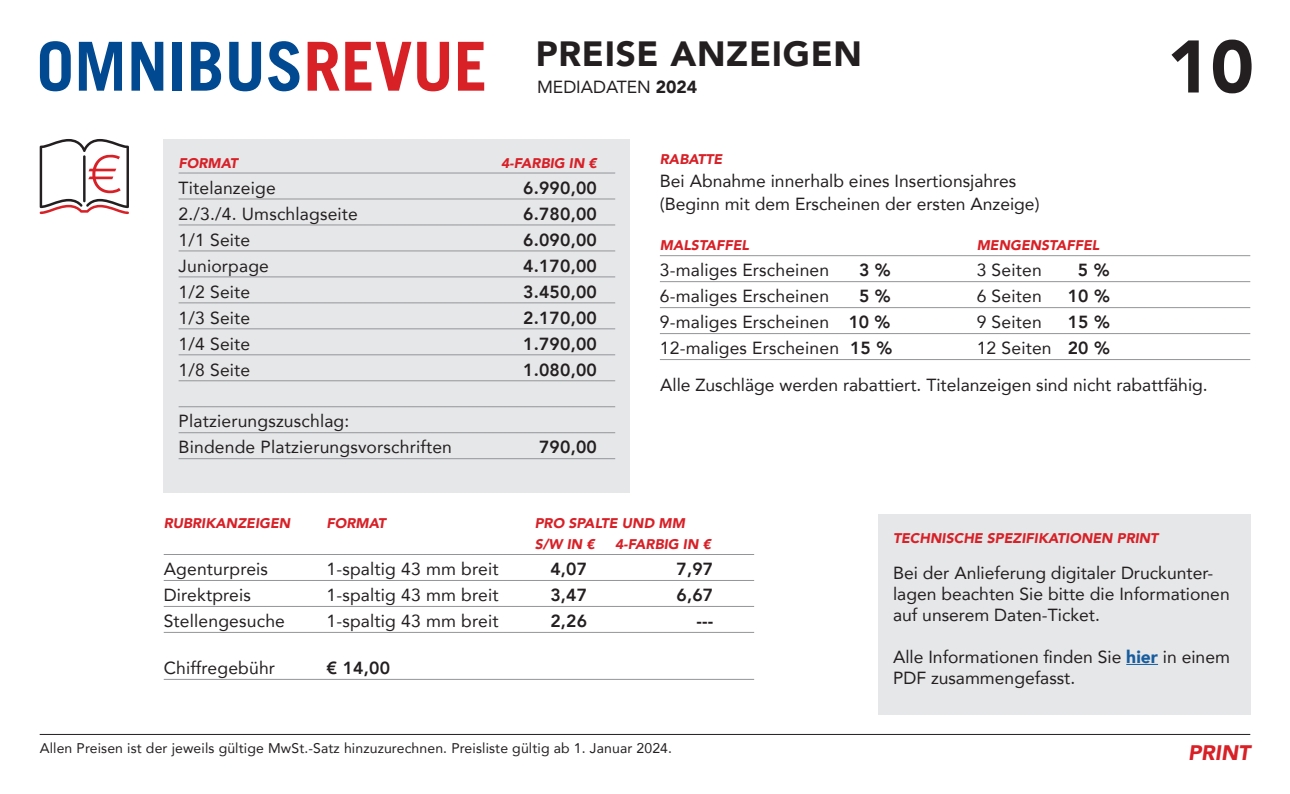
<style>
.page{position:relative;width:1290px;height:794px;background:#fff}
.page>*{position:absolute;margin:0;border:0;box-sizing:border-box;transform-origin:0 0}
.t1{font:900 73.5px "Avenir";color:#231f20}
.t2{font:900 35px "Avenir";letter-spacing:.02em;color:#231f20}
.t3{font:italic 900 21px "Avenir";color:#d82027}
.t4{font:17.5px/21px "Avenir";letter-spacing:.005em;color:#231f20}
.t5{font:800 17.5px "Avenir";letter-spacing:.01em;color:#231f20}
.t6{font:italic 900 14px/21px "Avenir";color:#d82027}
.t7{font:14px "Avenir";letter-spacing:.01em;color:#231f20}
.s1{font-weight:900}
.s2{font-weight:800}
.s3{font-weight:900;color:#175d9e}
</style>
<div class="page">
<hr style="left:40px;top:734px;width:1210px;height:1px;background:#231f20">
<svg style="left:172px;top:42px;width:1px;height:49px"></svg>
<svg style="left:39px;top:41px;width:83px;height:51px"></svg>
<svg style="left:131px;top:41px;width:33px;height:50px"></svg>
<div style="left:173px;top:42px;width:9px;height:49px;background:#014990"></div>
<svg style="left:191px;top:41px;width:259px;height:51px"></svg>
<svg style="left:458px;top:41px;width:27px;height:50px"></svg>
<svg style="left:40px;top:139px;width:89px;height:75px"></svg>
<hr style="left:660px;top:255px;width:590px;height:1px;background:#939598">
<hr style="left:660px;top:281px;width:590px;height:1px;background:#939598">
<hr style="left:660px;top:307px;width:590px;height:1px;background:#939598">
<hr style="left:660px;top:333px;width:590px;height:1px;background:#939598">
<hr style="left:660px;top:359px;width:590px;height:1px;background:#939598">
<div style="left:164px;top:139px;width:466px;height:354px;background:#e6e7e9"></div>
<hr style="left:179px;top:173px;width:436px;height:1px;background:#939598">
<hr style="left:179px;top:199px;width:436px;height:1px;background:#939598">
<hr style="left:179px;top:225px;width:436px;height:1px;background:#939598">
<hr style="left:179px;top:251px;width:436px;height:1px;background:#939598">
<hr style="left:179px;top:277px;width:436px;height:1px;background:#939598">
<hr style="left:179px;top:302px;width:436px;height:1px;background:#939598">
<hr style="left:179px;top:328px;width:436px;height:1px;background:#939598">
<hr style="left:179px;top:354px;width:436px;height:1px;background:#939598">
<hr style="left:179px;top:380px;width:436px;height:1px;background:#939598">
<hr style="left:179px;top:406px;width:436px;height:1px;background:#939598">
<hr style="left:179px;top:432px;width:436px;height:1px;background:#939598">
<hr style="left:179px;top:458px;width:436px;height:1px;background:#939598">
<div style="left:878px;top:514px;width:372px;height:200px;background:#e6e7e9"></div>
<hr style="left:1126px;top:664px;width:32px;height:1px;background:#175d9e">
<hr style="left:164px;top:554px;width:590px;height:1px;background:#939598">
<hr style="left:164px;top:580px;width:590px;height:1px;background:#939598">
<hr style="left:164px;top:606px;width:590px;height:1px;background:#939598">
<hr style="left:164px;top:632px;width:590px;height:1px;background:#939598">
<hr style="left:164px;top:679px;width:590px;height:1px;background:#939598">
<h2 class="t2" style="left:536px;top:24px;width:328px">PREISE ANZEIGEN</h2>
<p class="t4" style="left:537px;top:76px;width:162px">MEDIADATEN <span class="s1">2024</span></p>
<h1 class="t1" style="left:1167px;top:4px;width:89px">10</h1>
<p class="t6" style="left:179px;top:152px;width:61px">FORMAT</p>
<p class="t6" style="left:501px;top:152px;width:97px">4-FARBIG IN €</p>
<p class="t4" style="left:179px;top:177px;width:99px">Titelanzeige</p>
<p class="t5" style="left:523px;top:174px;width:75px">6.990,00</p>
<p class="t4" style="left:179px;top:203px;width:181px">2./3./4. Umschlagseite</p>
<p class="t5" style="left:523px;top:200px;width:75px">6.780,00</p>
<p class="t4" style="left:179px;top:229px;width:73px">1/1 Seite</p>
<p class="t5" style="left:523px;top:226px;width:75px">6.090,00</p>
<p class="t4" style="left:179px;top:255px;width:92px">Juniorpage</p>
<p class="t5" style="left:523px;top:252px;width:75px">4.170,00</p>
<p class="t4" style="left:179px;top:280px;width:73px">1/2 Seite</p>
<p class="t5" style="left:523px;top:278px;width:75px">3.450,00</p>
<p class="t4" style="left:179px;top:306px;width:73px">1/3 Seite</p>
<p class="t5" style="left:523px;top:304px;width:75px">2.170,00</p>
<p class="t4" style="left:179px;top:332px;width:73px">1/4 Seite</p>
<p class="t5" style="left:523px;top:330px;width:75px">1.790,00</p>
<p class="t4" style="left:179px;top:358px;width:73px">1/8 Seite</p>
<p class="t5" style="left:523px;top:356px;width:75px">1.080,00</p>
<p class="t4" style="left:179px;top:408px;width:275px;line-height:25.9px">Platzierungszuschlag:<br>Bindende Platzierungsvorschriften</p>
<p class="t5" style="left:539px;top:434px;width:59px">790,00</p>
<p class="t6" style="left:660px;top:149px;width:64px">RABATTE</p>
<p class="t4" style="left:660px;top:169px;width:381px;line-height:22.8px">Bei Abnahme innerhalb eines Insertionsjahres (Beginn mit dem Erscheinen der ersten Anzeige)</p>
<p class="t6" style="left:660px;top:235px;width:91px">MALSTAFFEL</p>
<p class="t6" style="left:977px;top:235px;width:124px">MENGENSTAFFEL</p>
<p class="t4" style="left:660px;top:259px;width:171px">3-maliges Erscheinen</p>
<p class="t5" style="left:859px;top:257px;width:33px">3 %</p>
<p class="t4" style="left:977px;top:259px;width:67px">3 Seiten</p>
<p class="t5" style="left:1078px;top:257px;width:33px">5 %</p>
<p class="t4" style="left:660px;top:285px;width:171px">6-maliges Erscheinen</p>
<p class="t5" style="left:859px;top:283px;width:33px">5 %</p>
<p class="t4" style="left:977px;top:285px;width:67px">6 Seiten</p>
<p class="t5" style="left:1068px;top:283px;width:44px">10 %</p>
<p class="t4" style="left:660px;top:311px;width:232px">9-maliges Erscheinen <span class="s2">10 %</span></p>
<p class="t4" style="left:977px;top:311px;width:67px">9 Seiten</p>
<p class="t5" style="left:1068px;top:309px;width:44px">15 %</p>
<p class="t4" style="left:660px;top:337px;width:234px">12-maliges Erscheinen <span class="s2">15 %</span></p>
<p class="t4" style="left:977px;top:337px;width:135px">12 Seiten <span class="s2">20 %</span></p>
<p class="t4" style="left:660px;top:374px;width:549px">Alle Zuschläge werden rabattiert. Titelanzeigen sind nicht rabattfähig.</p>
<p class="t6" style="left:164px;top:513px;width:128px">RUBRIKANZEIGEN</p>
<p class="t6" style="left:326px;top:513px;width:61px">FORMAT</p>
<p class="t6" style="left:535px;top:513px;width:152px">PRO SPALTE UND MM<br>S/W IN €</p>
<p class="t6" style="left:615px;top:534px;width:97px">4-FARBIG IN €</p>
<p class="t4" style="left:164px;top:558px;width:106px">Agenturpreis</p>
<p class="t4" style="left:326px;top:558px;width:174px">1-spaltig 43 mm breit</p>
<p class="t5" style="left:550px;top:555px;width:38px">4,07</p>
<p class="t5" style="left:676px;top:555px;width:38px">7,97</p>
<p class="t4" style="left:164px;top:584px;width:89px">Direktpreis</p>
<p class="t4" style="left:326px;top:584px;width:174px">1-spaltig 43 mm breit</p>
<p class="t5" style="left:550px;top:581px;width:38px">3,47</p>
<p class="t5" style="left:676px;top:581px;width:38px">6,67</p>
<p class="t4" style="left:164px;top:610px;width:123px">Stellengesuche</p>
<p class="t4" style="left:326px;top:610px;width:174px">1-spaltig 43 mm breit</p>
<p class="t5" style="left:550px;top:607px;width:38px">2,26</p>
<p class="t5" style="left:696px;top:607px;width:18px">---</p>
<p class="t4" style="left:164px;top:657px;width:113px">Chiffregebühr</p>
<p class="t5" style="left:326px;top:654px;width:65px">€ 14,00</p>
<p class="t7" style="left:40px;top:737px;width:634px">Allen Preisen ist der jeweils gültige MwSt.-Satz hinzuzurechnen. Preisliste gültig ab 1. Januar 2024.</p>
<p class="t6" style="left:893px;top:527px;width:267px">TECHNISCHE SPEZIFIKATIONEN PRINT</p>
<p class="t4" style="left:893px;top:562px;width:338px">Bei der Anlieferung digitaler Druckunter&shy;lagen beachten Sie bitte die Informationen auf unserem Daten-Ticket.</p>
<p class="t4" style="left:893px;top:646px;width:338px">Alle Informationen finden Sie <span class="s3">hier</span> in einem<br>PDF zusammengefasst.</p>
<p class="t3" style="left:1188px;top:735px;width:64px">PRINT</p>
</div>
